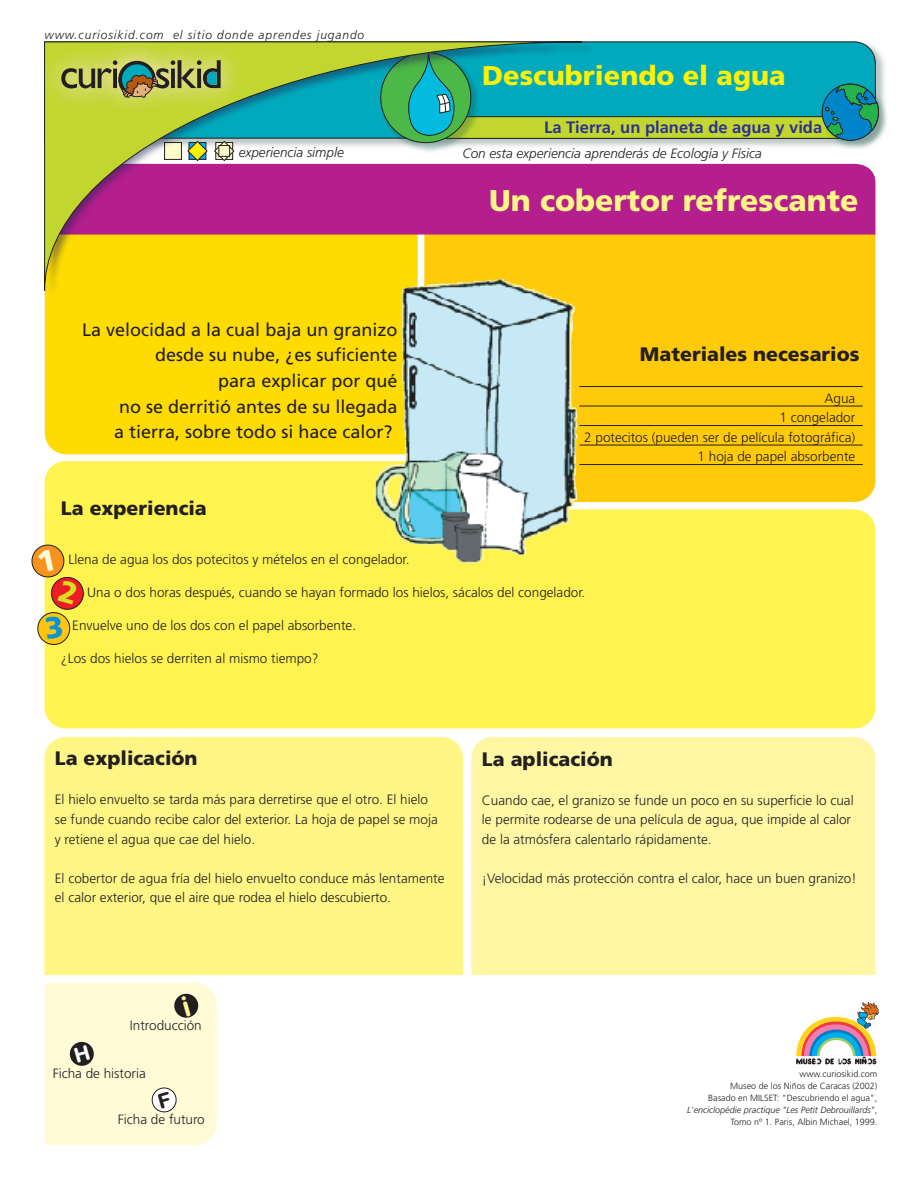
<style>
.page{position:relative;width:915px;height:1191px;background:#fff}
.page>*{position:absolute;margin:0;border:0;box-sizing:border-box;transform-origin:0 0}
.t1{font:900 30px "Frutiger";color:#fff685}
.t2{font:900 27px "Frutiger";color:#fff101}
.t3{font:900 19.5px "Frutiger";color:#231f20}
.t4{font:18px/25.5px "Frutiger";color:#231f20;text-align:right}
.t5{font:700 16.5px "Frutiger";color:#2e3092}
.t6{font:300 13.5px/19.5px "Frutiger";color:#231f20}
.t7{font:italic 300 13.5px "Frutiger";color:#231f20}
.t8{font:italic 300 12px "Frutiger";letter-spacing:.075em;color:#231f20}
.t9{font:300 9px/12px "Frutiger";color:#231f20;text-align:right}
.s1{font-style:italic}
</style>
<div class="page">
<img style="left:596px;top:48px;width:289px;height:99px">
<svg style="left:596px;top:41px;width:279px;height:11px;background:#10a1b0"></svg>
<div style="left:471px;top:737px;width:404px;height:238px;background:#fff7a4"></div>
<div style="left:44px;top:737px;width:419px;height:238px;background:#fff685"></div>
<div style="left:45px;top:461px;width:830px;height:267px;background:#fff34f"></div>
<div style="left:577px;top:234px;width:298px;height:268px;background:#feca0a"></div>
<div style="left:45px;top:296px;width:329px;height:158px;background:#ffdc01"></div>
<div style="left:596px;top:164px;width:279px;height:70px;background:#b41e8d"></div>
<svg style="left:796px;top:1002px;width:82px;height:62px"></svg>
<img style="left:821px;top:84px;width:66px;height:65px">
<svg style="left:596px;top:52px;width:282px;height:88px;background:#2aac99"></svg>
<img style="left:44px;top:41px;width:552px;height:255px">
<svg style="left:44px;top:41px;width:538px;height:250px;background:#a98f6c"></svg>
<img style="left:44px;top:41px;width:10px;height:104px">
<img style="left:54px;top:41px;width:5px;height:104px">
<img style="left:214px;top:41px;width:65px;height:104px">
<img style="left:59px;top:41px;width:155px;height:111px">
<svg style="left:61px;top:60px;width:159px;height:38px;background:#919c53"></svg>
<hr style="left:579px;top:425px;width:283px;height:1px;background:#231f20">
<hr style="left:579px;top:406px;width:283px;height:1px;background:#231f20">
<hr style="left:579px;top:386px;width:283px;height:1px;background:#231f20">
<hr style="left:579px;top:445px;width:283px;height:1px;background:#231f20">
<hr style="left:579px;top:464px;width:283px;height:1px;background:#231f20">
<img style="left:374px;top:278px;width:203px;height:287px">
<div style="left:45px;top:983px;width:172px;height:162px;background:#fffbd6"></div>
<svg style="left:31px;top:543px;width:54px;height:103px"></svg>
<p class="t8" style="left:44px;top:28px;width:321px">www.curiosikid.com el sitio donde aprendes jugando</p>
<h2 class="t2" style="left:482px;top:59px;width:305px">Descubriendo el agua</h2>
<p class="t5" style="left:544px;top:118px;width:279px">La Tierra, un planeta de agua y vida</p>
<p class="t7" style="left:239px;top:144px;width:106px">experiencia simple</p>
<p class="t7" style="left:462px;top:146px;width:301px">Con esta experiencia aprenderás de Ecología y Física</p>
<h3 class="t4" style="left:82px;top:317px;width:317px">La velocidad a la cual baja un granizo desde su nube, ¿es suficiente<br>para explicar por qué<br>no se derritió antes de su llegada<br>a tierra, sobre todo si hace calor?</h3>
<h1 class="t1" style="left:489px;top:182px;width:370px">Un cobertor refrescante</h1>
<h3 class="t3" style="left:639px;top:343px;width:221px">Materiales necesarios</h3>
<p class="t6" style="left:584px;top:388px;width:272px;text-align:right">Agua<br>1 congelador<br>2 potecitos (pueden ser de película fotográfica)<br>1 hoja de papel absorbente</p>
<h3 class="t3" style="left:61px;top:496px;width:147px">La experiencia</h3>
<p class="t6" style="left:68px;top:549px;width:342px">Llena de agua los dos potecitos y mételos en el congelador.</p>
<p class="t6" style="left:87px;top:582px;width:499px">Una o dos horas después, cuando se hayan formado los hielos, sácalos del congelador.</p>
<p class="t6" style="left:72px;top:615px;width:285px">Envuelve uno de los dos con el papel absorbente.</p>
<p class="t6" style="left:61px;top:648px;width:259px">¿Los dos hielos se derriten al mismo tiempo?</p>
<h3 class="t3" style="left:55px;top:747px;width:144px">La explicación</h3>
<p class="t6" style="left:55px;top:790px;width:384px">El hielo envuelto se tarda más para derretirse que el otro. El hielo se funde cuando recibe calor del exterior. La hoja de papel se moja y retiene el agua que cae del hielo.</p>
<p class="t6" style="left:55px;top:868px;width:391px">El cobertor de agua fría del hielo envuelto conduce más lentamente el calor exterior, que el aire que rodea el hielo descubierto.</p>
<h3 class="t3" style="left:482px;top:747px;width:132px">La aplicación</h3>
<p class="t6" style="left:482px;top:790px;width:373px">Cuando cae, el granizo se funde un poco en su superficie lo cual le permite rodearse de una película de agua, que impide al calor de la atmósfera calentarlo rápidamente.</p>
<p class="t6" style="left:482px;top:868px;width:376px">¡Velocidad más protección contra el calor, hace un buen granizo!</p>
<p class="t6" style="left:130px;top:1015px;width:73px">Introducción</p>
<p class="t6" style="left:53px;top:1063px;width:95px">Ficha de historia</p>
<p class="t6" style="left:118px;top:1109px;width:88px">Ficha de futuro</p>
<p class="t9" style="left:687px;top:1067px;width:191px">www.curiosikid.com<br>Museo de los Niños de Caracas (2002)<br>Basado en MILSET: "Descubriendo el agua", <span class="s1">L'enciclopédie practique "Les Petit Debrouillards"</span>, Tomo nº 1. Paris, Albin Michael, 1999.</p>
</div>
